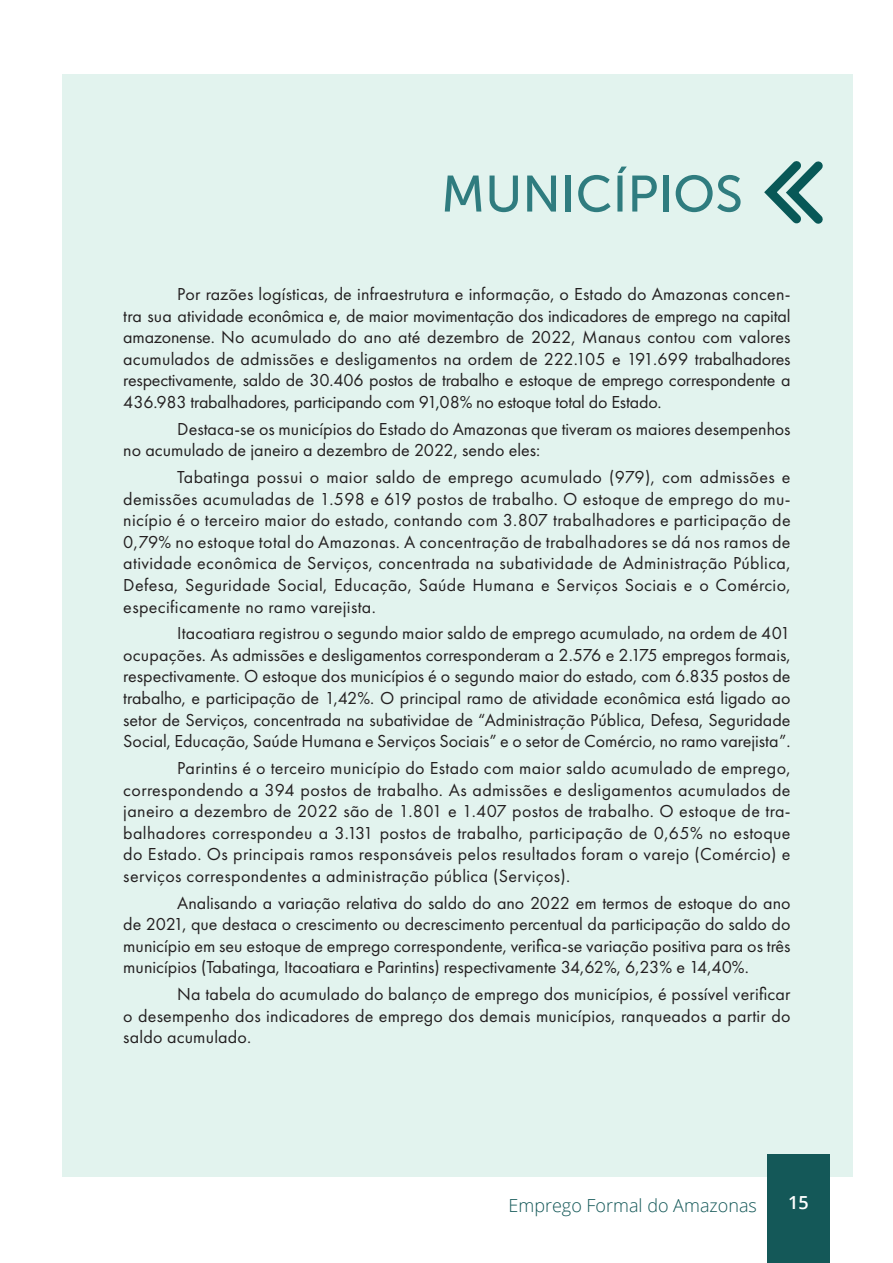
<style>
.page{position:relative;width:893px;height:1263px;background:#fff}
.page>*{position:absolute;margin:0;border:0;box-sizing:border-box;transform-origin:0 0}
.t1{font:51px "Museo Sans 500";color:#2f7c7f}
.t2{font:18px/21.6px "Futura PT";color:#231f20;text-align:justify}
.t3{font:300 18px "Open Sans";color:#145858}
.t4{font:600 18px "Open Sans";color:#fff}
</style>
<div class="page">
<div style="left:62px;top:74px;width:791px;height:1103px;background:#e2f3ee"></div>
<div style="left:767px;top:1154px;width:62px;height:109px;background:#145858"></div>
<svg style="left:764px;top:161px;width:59px;height:63px"></svg>
<h1 class="t1" style="left:441px;top:166px;width:303px">MUNICÍPIOS</h1>
<p class="t2" style="left:123px;top:283px;width:669px;text-indent:54px">Por razões logísticas, de infraestrutura e informação, o Estado do Amazonas concen&shy;tra sua atividade econômica e, de maior movimentação dos indicadores de emprego na capital amazonense. No acumulado do ano até dezembro de 2022, Manaus contou com valores acumulados de admissões e desligamentos na ordem de 222.105 e 191.699 trabalhadores respectivamente, saldo de 30.406 postos de trabalho e estoque de emprego correspondente a 436.983 trabalhadores, participando com 91,08% no estoque total do Estado.</p>
<p class="t2" style="left:123px;top:418px;width:669px;text-indent:54px">Destaca-se os municípios do Estado do Amazonas que tiveram os maiores desempenhos no acumulado de janeiro a dezembro de 2022, sendo eles:</p>
<p class="t2" style="left:123px;top:466px;width:669px;text-indent:54px">Tabatinga possui o maior saldo de emprego acumulado (979), com admissões e demissões acumuladas de 1.598 e 619 postos de trabalho. O estoque de emprego do mu&shy;nicípio é o terceiro maior do estado, contando com 3.807 trabalhadores e participação de 0,79% no estoque total do Amazonas. A concentração de trabalhadores se dá nos ramos de atividade econômica de Serviços, concentrada na subatividade de Administração Pública, Defesa, Seguridade Social, Educação, Saúde Humana e Serviços Sociais e o Comércio, especificamente no ramo varejista.</p>
<p class="t2" style="left:123px;top:622px;width:669px;text-indent:54px">Itacoatiara registrou o segundo maior saldo de emprego acumulado, na ordem de 401 ocupações. As admissões e desligamentos corresponderam a 2.576 e 2.175 empregos formais, respectivamente. O estoque dos municípios é o segundo maior do estado, com 6.835 postos de trabalho, e participação de 1,42%. O principal ramo de atividade econômica está ligado ao setor de Serviços, concentrada na subatividae de “Administração Pública, Defesa, Seguridade Social, Educação, Saúde Humana e Serviços Sociais” e o setor de Comércio, no ramo varejista”.</p>
<p class="t2" style="left:123px;top:757px;width:669px;text-indent:54px">Parintins é o terceiro município do Estado com maior saldo acumulado de emprego, correspondendo a 394 postos de trabalho. As admissões e desligamentos acumulados de janeiro a dezembro de 2022 são de 1.801 e 1.407 postos de trabalho. O estoque de tra&shy;balhadores correspondeu a 3.131 postos de trabalho, participação de 0,65% no estoque do Estado. Os principais ramos responsáveis pelos resultados foram o varejo (Comércio) e serviços correspondentes a administração pública (Serviços).</p>
<p class="t2" style="left:123px;top:892px;width:669px;text-indent:54px">Analisando a variação relativa do saldo do ano 2022 em termos de estoque do ano de 2021, que destaca o crescimento ou decrescimento percentual da participação do saldo do município em seu estoque de emprego correspondente, verifica-se variação positiva para os três municípios (Tabatinga, Itacoatiara e Parintins) respectivamente 34,62%, 6,23% e 14,40%.</p>
<p class="t2" style="left:123px;top:983px;width:669px;text-indent:54px">Na tabela do acumulado do balanço de emprego dos municípios, é possível verificar o desempenho dos indicadores de emprego dos demais municípios, ranqueados a partir do saldo acumulado.</p>
<p class="t3" style="left:508px;top:1193px;width:250px">Emprego Formal do Amazonas</p>
<p class="t4" style="left:788px;top:1190px;width:22px">15</p>
</div>
